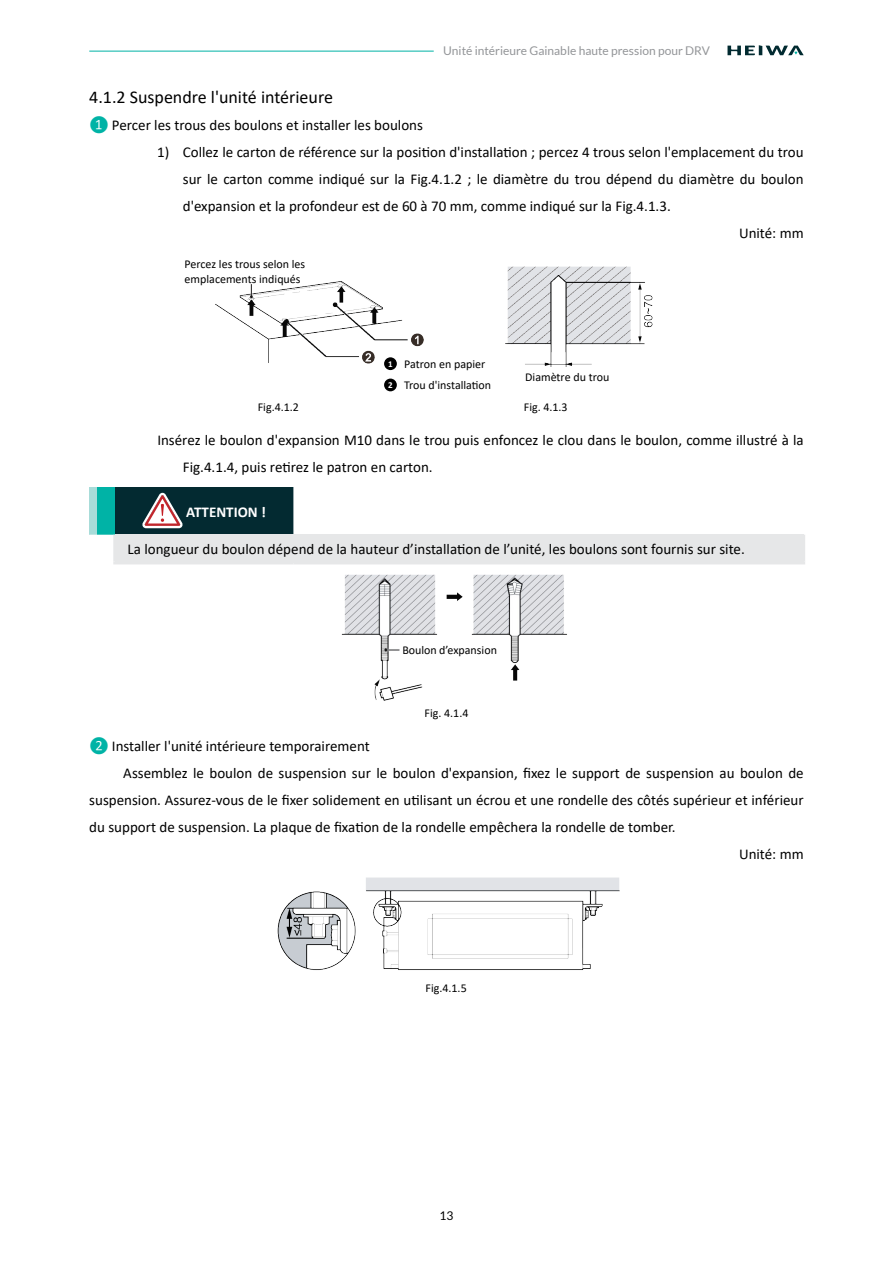
<style>
.page{position:relative;width:893px;height:1263px;background:#fff}
.page>*{position:absolute;margin:0;border:0;box-sizing:border-box;transform-origin:0 0}
.t1{font:18px "Calibri";color:#000}
.t2{font:15px/27px "Calibri";color:#000}
.t3{font:700 15px "Calibri";color:#fff}
.t4{font:12px/14.4px "Calibri";color:#000}
.t5{font:12px "Lato";color:#939598}
.t6{font:12px "Lato";color:#000}
.s1{color:#00b3a6}
.s2{font-weight:700;font-size:9px;color:#fff}
</style>
<div class="page">
<svg style="left:727px;top:45px;width:77px;height:10px"></svg>
<hr style="left:89px;top:51px;width:345px;height:1px;background:#00b3a6">
<img style="left:215px;top:266px;width:438px;height:126px">
<div style="left:522px;top:368px;width:77px;height:17px;background:#fff"></div>
<div style="left:399px;top:356px;width:91px;height:36px;background:#fff"></div>
<svg style="left:215px;top:266px;width:91px;height:18px"></svg>
<div style="left:384px;top:357px;width:13px;height:13px;background:#000;border-radius:50%"></div>
<div style="left:384px;top:379px;width:13px;height:12px;background:#000;border-radius:50%"></div>
<svg style="left:89px;top:487px;width:715px;height:48px"></svg>
<div style="left:115px;top:535px;width:689px;height:28px;background:#e6e7e8"></div>
<hr style="left:113px;top:535px;width:3px;height:26px;background:#e6e7e8">
<hr style="left:802px;top:535px;width:3px;height:26px;background:#e6e7e8">
<hr style="left:113px;top:561px;width:180px;height:3px;background:#e6e7e8">
<hr style="left:293px;top:561px;width:512px;height:3px;background:#e6e7e8">
<svg style="left:142px;top:493px;width:41px;height:35px"></svg>
<img style="left:341px;top:574px;width:226px;height:127px">
<div style="left:400px;top:642px;width:80px;height:14px;background:#fff"></div>
<img style="left:277px;top:877px;width:343px;height:93px">
<p class="t5" style="left:443px;top:44px;width:268px">Unité intérieure Gainable haute pression pour DRV</p>
<p class="t1" style="left:89px;top:84px;width:245px">4.1.2 Suspendre l'unité intérieure</p>
<p class="t2" style="left:89px;top:111px;width:335px"><span class="s1">❶</span> Percer les trous des boulons et installer les boulons</p>
<p class="t2" style="left:157px;top:138px;width:648px">1) Collez le carton de référence sur la position d'installation ; percez 4 trous selon l'emplacement du trou</p>
<p class="t2" style="left:183px;top:165px;width:622px">sur le carton comme indiqué sur la Fig.4.1.2 ; le diamètre du trou dépend du diamètre du boulon</p>
<p class="t2" style="left:183px;top:192px;width:489px">d'expansion et la profondeur est de 60 à 70 mm, comme indiqué sur la Fig.4.1.3.</p>
<p class="t2" style="left:739px;top:219px;width:66px">Unité: mm</p>
<p class="t4" style="left:185px;top:257px;width:122px">Percez les trous selon les emplacements indiqués</p>
<p class="t4" style="left:388px;top:353px;width:105px;line-height:21.3px"><span class="s2">1</span> Patron en papier<br><span class="s2">2</span> Trou d'installation</p>
<p class="t4" style="left:525px;top:370px;width:86px">Diamètre du trou</p>
<p class="t4" style="left:258px;top:400px;width:43px">Fig.4.1.2</p>
<p class="t4" style="left:524px;top:400px;width:45px">Fig. 4.1.3</p>
<p class="t2" style="left:183px;top:426px;width:622px;text-indent:-26px">Insérez le boulon d'expansion M10 dans le trou puis enfoncez le clou dans le boulon, comme illustré à la<br>Fig.4.1.4, puis retirez le patron en carton.</p>
<p class="t3" style="left:186px;top:501px;width:81px">ATTENTION !</p>
<p class="t2" style="left:128px;top:536px;width:619px">La longueur du boulon dépend de la hauteur d’installation de l’unité, les boulons sont fournis sur site.</p>
<p class="t4" style="left:402px;top:642px;width:96px">Boulon d’expansion</p>
<p class="t4" style="left:424px;top:706px;width:45px">Fig. 4.1.4</p>
<p class="t2" style="left:89px;top:732px;width:282px"><span class="s1">❷</span> Installer l'unité intérieure temporairement</p>
<p class="t2" style="left:123px;top:759px;width:682px">Assemblez le boulon de suspension sur le boulon d'expansion, fixez le support de suspension au boulon de</p>
<p class="t2" style="left:89px;top:786px;width:716px">suspension. Assurez-vous de le fixer solidement en utilisant un écrou et une rondelle des côtés supérieur et inférieur</p>
<p class="t2" style="left:89px;top:813px;width:588px">du support de suspension. La plaque de fixation de la rondelle empêchera la rondelle de tomber.</p>
<p class="t2" style="left:739px;top:840px;width:66px">Unité: mm</p>
<p class="t4" style="left:425px;top:981px;width:43px">Fig.4.1.5</p>
<p class="t6" style="left:439px;top:1209px;width:15px">13</p>
</div>
